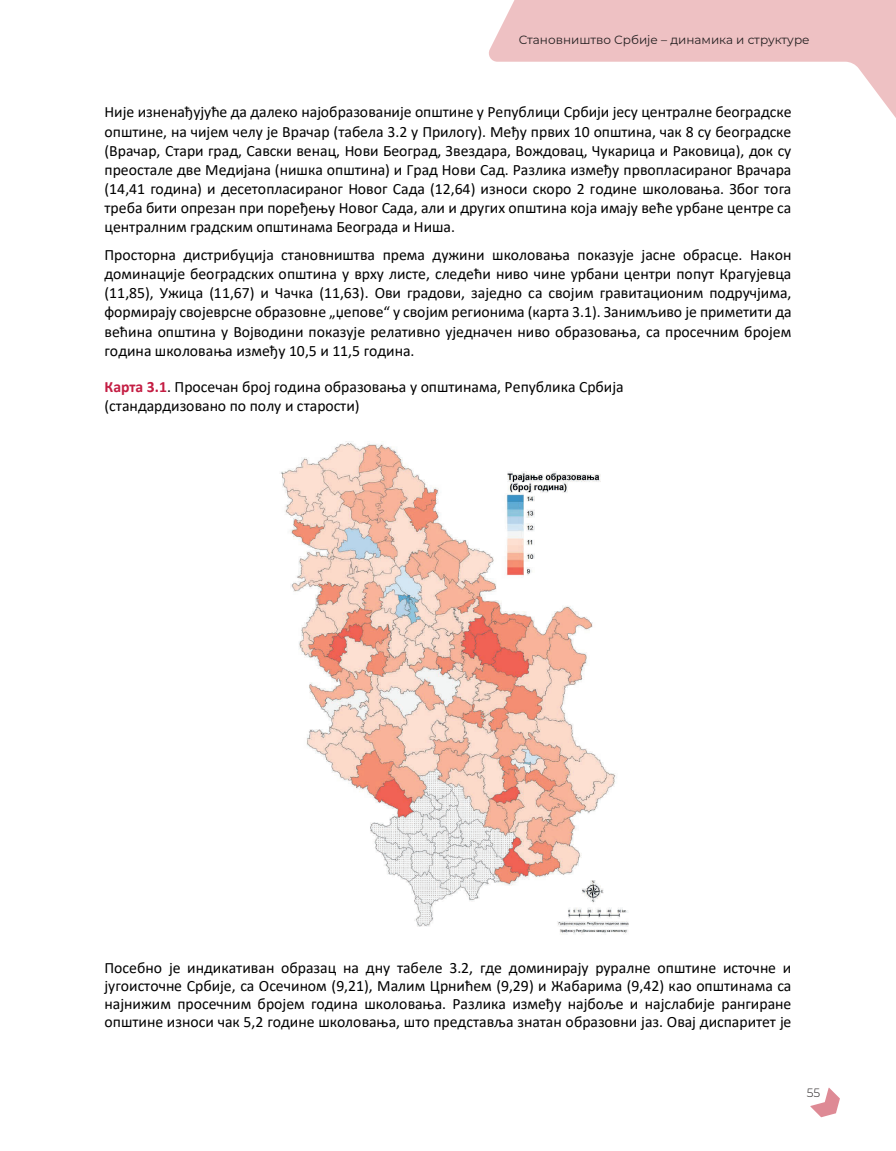
<style>
.page{position:relative;width:896px;height:1151px;background:#fff}
.page>*{position:absolute;margin:0;border:0;box-sizing:border-box;transform-origin:0 0}
.t1{font:15.75px/19.2px "Calibri";color:#000;text-align:justify}
.t2{font:12px "Montserrat";color:#231f20}
.t3{font:300 12px "Montserrat";color:#231f20}
.s1{font-weight:700;color:#c41d43}
</style>
<div class="page">
<img style="left:281px;top:441px;width:348px;height:494px">
<svg style="left:489px;top:0;width:406px;height:117px;fill:#eec1c3"></svg>
<svg style="left:810px;top:1088px;width:29px;height:29px"></svg>
<p class="t2" style="left:519px;top:31px;width:292px">Становништво Србије – динамика и структуре</p>
<p class="t1" style="left:104px;top:102px;width:688px">Није изненађујуће да далеко најобразованије општине у Републици Србији јесу централне београдске општине, на чијем челу је Врачар (табела 3.2 у Прилогу). Међу првих 10 општина, чак 8 су београдске (Врачар, Стари град, Савски венац, Нови Београд, Звездара, Вождовац, Чукарица и Раковица), док су преостале две Медијана (нишка општина) и Град Нови Сад. Разлика између првопласираног Врачара (14,41 година) и десетопласираног Новог Сада (12,64) износи скоро 2 године школовања. Због тога треба бити опрезан при поређењу Новог Сада, али и других општина која имају веће урбане центре са централним градским општинама Београда и Ниша.</p>
<p class="t1" style="left:104px;top:245px;width:688px">Просторна дистрибуција становништва према дужини школовања показује јасне обрасце. Након доминације београдских општина у врху листе, следећи ниво чине урбани центри попут Крагујевца (11,85), Ужица (11,67) и Чачка (11,63). Ови градови, заједно са својим гравитационим подручјима, формирају својеврсне образовне „џепове“ у својим регионима (карта 3.1). Занимљиво је приметити да већина општина у Војводини показује релативно уједначен ниво образовања, са просечним бројем година школовања између 10,5 и 11,5 година.</p>
<p class="t1" style="left:104px;top:377px;width:521px"><span class="s1">Карта 3.1</span>. Просечан број година образовања у општинама, Република Србија (стандардизовано по полу и старости)</p>
<p class="t1" style="left:104px;top:958px;width:688px;line-height:18.1px">Посебно је индикативан образац на дну табеле 3.2, где доминирају руралне општине источне и југоисточне Србије, са Осечином (9,21), Малим Црнићем (9,29) и Жабарима (9,42) као општинама са најнижим просечним бројем година школовања. Разлика између најбоље и најслабије рангиране општине износи чак 5,2 године школовања, што представља знатан образовни јаз. Овај диспаритет је</p>
<p class="t3" style="left:806px;top:1084px;width:15px">55</p>
</div>
